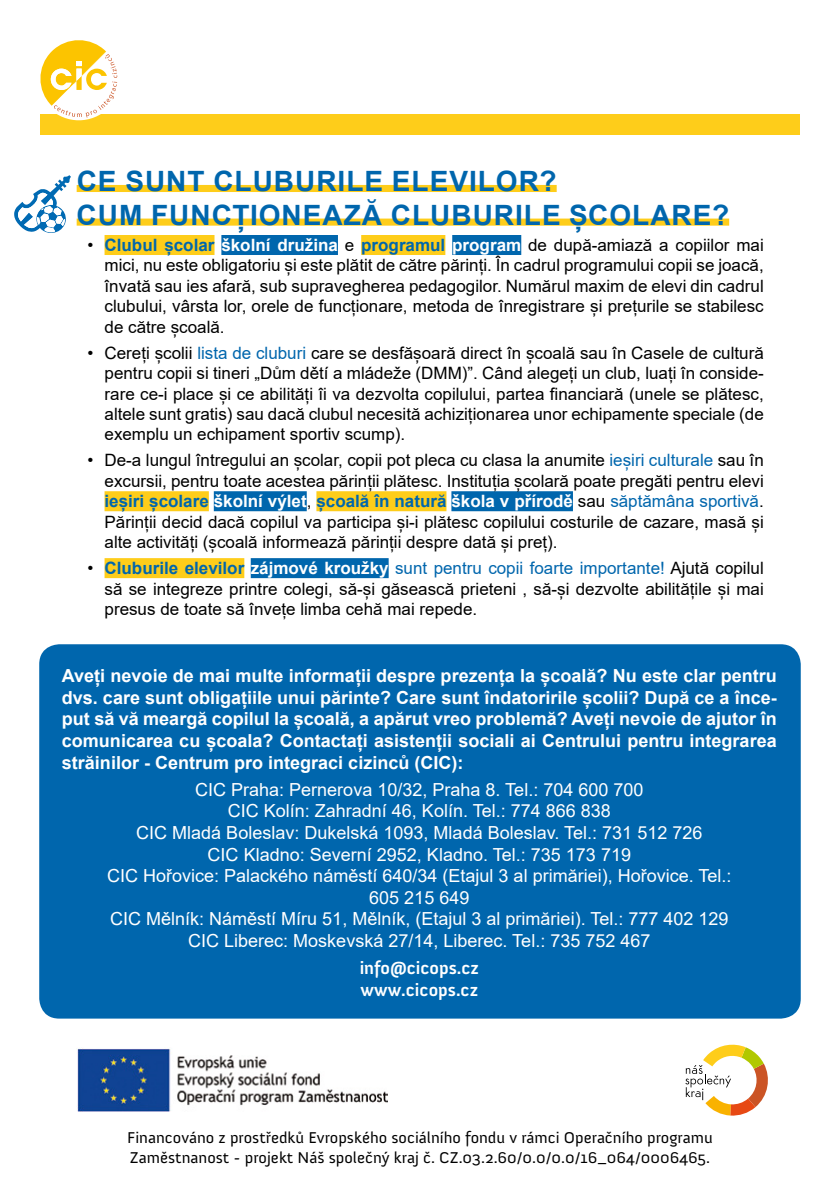
<style>
.page{position:relative;width:840px;height:1191px;background:#fff}
.page>*{position:absolute;margin:0;border:0;box-sizing:border-box;transform-origin:0 0}
.t1{font:700 28px "Arial";letter-spacing:.035em;color:#0066ad}
.t2{font:18px/21.6px "Arial";color:#fff;text-align:center}
.t3{font:700 18px/21.6px "Arial";color:#fff;text-align:justify}
.t4{font:700 18px/21.6px "Anivers";color:#fff}
.t5{font:17px/20.4px "Arial";color:#000;text-align:justify}
.t6{font:16px/19.2px "Anivers";color:#000;scale:1.05 1}
.s1{font-weight:700;color:#0066ad}
.s2{font-weight:700;color:#fff}
.s3{color:#0066ad}
</style>
<div class="page">
<div style="left:77px;top:185px;width:479px;height:7px;background:#fecd1a"></div>
<div style="left:77px;top:218px;width:651px;height:8px;background:#fecd1a"></div>
<div style="left:104px;top:235px;width:110px;height:20px;background:#fecd1a"></div>
<div style="left:221px;top:235px;width:117px;height:20px;background:#0066ad"></div>
<div style="left:361px;top:235px;width:84px;height:20px;background:#fecd1a"></div>
<div style="left:452px;top:235px;width:69px;height:20px;background:#0066ad"></div>
<div style="left:104px;top:491px;width:105px;height:20px;background:#fecd1a"></div>
<div style="left:214px;top:491px;width:92px;height:20px;background:#0066ad"></div>
<div style="left:316px;top:491px;width:130px;height:20px;background:#fecd1a"></div>
<div style="left:451px;top:491px;width:121px;height:20px;background:#0066ad"></div>
<div style="left:104px;top:558px;width:140px;height:20px;background:#fecd1a"></div>
<div style="left:250px;top:558px;width:138px;height:20px;background:#0066ad"></div>
<div style="left:40px;top:114px;width:759px;height:20px;background:#fecd1a"></div>
<div style="left:39px;top:644px;width:761px;height:374px;background:#0066ad;border-radius:20px"></div>
<img style="left:77px;top:1048px;width:310px;height:64px">
<svg style="left:685px;top:1044px;width:83px;height:72px"></svg>
<svg style="left:14px;top:175px;width:57px;height:58px"></svg>
<svg style="left:40px;top:40px;width:78px;height:81px"></svg>
<h1 class="t1" style="left:77px;top:162px;width:70px">Ce sunt</h1>
<h1 class="t1" style="left:213px;top:162px;width:20px">cluburile</h1>
<h1 class="t1" style="left:392px;top:162px;width:20px">elevilor</h1>
<h1 class="t1" style="left:539px;top:162px;width:19px">?</h1>
<h1 class="t1" style="left:77px;top:195px;width:114px">Cum func</h1>
<h1 class="t1" style="left:232px;top:195px;width:37px">ționea</h1>
<h1 class="t1" style="left:343px;top:195px;width:67px">ză cluburile</h1>
<h1 class="t1" style="left:568px;top:195px;width:21px">școlare</h1>
<h1 class="t1" style="left:711px;top:195px;width:19px">?</h1>
<p class="t5" style="left:104px;top:235px;width:660px;text-indent:-17px">• <span class="s1">Clubul școlar</span> <span class="s2">školní družina</span> e <span class="s1">programul</span> <span class="s2">program</span> de după-amiază a copiilor mai mici, nu este obligatoriu și este plătit de către părinți. În cadrul programului copii se joacă, învată sau ies afară, sub supravegherea pedagogilor. Numărul maxim de elevi din cadrul clubului, vârsta lor, orele de funcționare, metoda de înregistrare și prețurile se stabilesc de către școală.</p>
<p class="t5" style="left:104px;top:342px;width:660px;text-indent:-17px">• Cereți școlii <span class="s3">lista de cluburi</span> care se desfășoară direct în școală sau în Casele de cultură pentru copii si tineri „Dům dětí a mládeže (DMM)”. Când alegeți un club, luați în conside&shy;rare ce-i place și ce abilități îi va dezvolta copilului, partea financiară (unele se plătesc, altele sunt gratis) sau dacă clubul necesită achiziționarea unor echipamente speciale (de exemplu un echipament sportiv scump).</p>
<p class="t5" style="left:104px;top:450px;width:660px;text-indent:-17px">• De-a lungul întregului an școlar, copii pot pleca cu clasa la anumite <span class="s3">ieșiri culturale</span> sau în excursii, pentru toate acestea părinții plătesc. Instituția școlară poate pregăti pentru elevi <span class="s1">ieșiri școlare</span> <span class="s2">školní výlet</span>, <span class="s1">școală în natură</span> <span class="s2">škola v přírodě</span> sau <span class="s3">săptămâna sportivă</span>.<br>Părinții decid dacă copilul va participa și-i plătesc copilului costurile de cazare, masă și alte activități (școală informează părinții despre dată și preț).</p>
<p class="t5" style="left:104px;top:558px;width:660px;text-indent:-17px">• <span class="s1">Cluburile elevilor</span> <span class="s2">zájmové kroužky</span> <span class="s3">sunt pentru copii foarte importante!</span> Ajută copilul să se integreze printre colegi, să-și găsească prieteni , să-și dezvolte abilitățile și mai presus de toate să învețe limba cehă mai repede.</p>
<p class="t3" style="left:62px;top:665px;width:716px">Aveți nevoie de mai multe informații despre prezența la școală? Nu este clar pentru dvs. care sunt obligațiile unui părinte? Care sunt îndatoririle școlii? După ce a înce&shy;put să vă meargă copilul la școală, a apărut vreo problemă? Aveți nevoie de ajutor în comunicarea cu școala? Contactați asistenții sociali ai Centrului pentru integrarea străinilor - Centrum pro integraci cizinců (CIC):</p>
<p class="t2" style="left:107px;top:778px;width:625px">CIC Praha: Pernerova 10/32, Praha 8. Tel.: 704 600 700<br>CIC Kolín: Zahradní 46, Kolín. Tel.: 774 866 838<br>CIC Mladá Boleslav: Dukelská 1093, Mladá Boleslav. Tel.: 731 512 726<br>CIC Kladno: Severní 2952, Kladno. Tel.: 735 173 719<br>CIC Hořovice: Palackého náměstí 640/34 (Etajul 3 al primăriei), Hořovice. Tel.:<br>605 215 649<br>CIC Mělník: Náměstí Míru 51, Mělník, (Etajul 3 al primăriei). Tel.: 777 402 129<br>CIC Liberec: Moskevská 27/14, Liberec. Tel.: 735 752 467</p>
<p class="t4" style="left:359px;top:957px;width:121px">info@cicops.cz www.cicops.cz</p>
<p class="t6" style="left:127px;top:1128px;width:558px">Financováno z prostředků Evropského sociálního fondu v rámci Operačního programu<br>Zaměstnanost - projekt Náš společný kraj č. CZ.03.2.60/0.0/0.0/16_064/0006465.</p>
</div>
